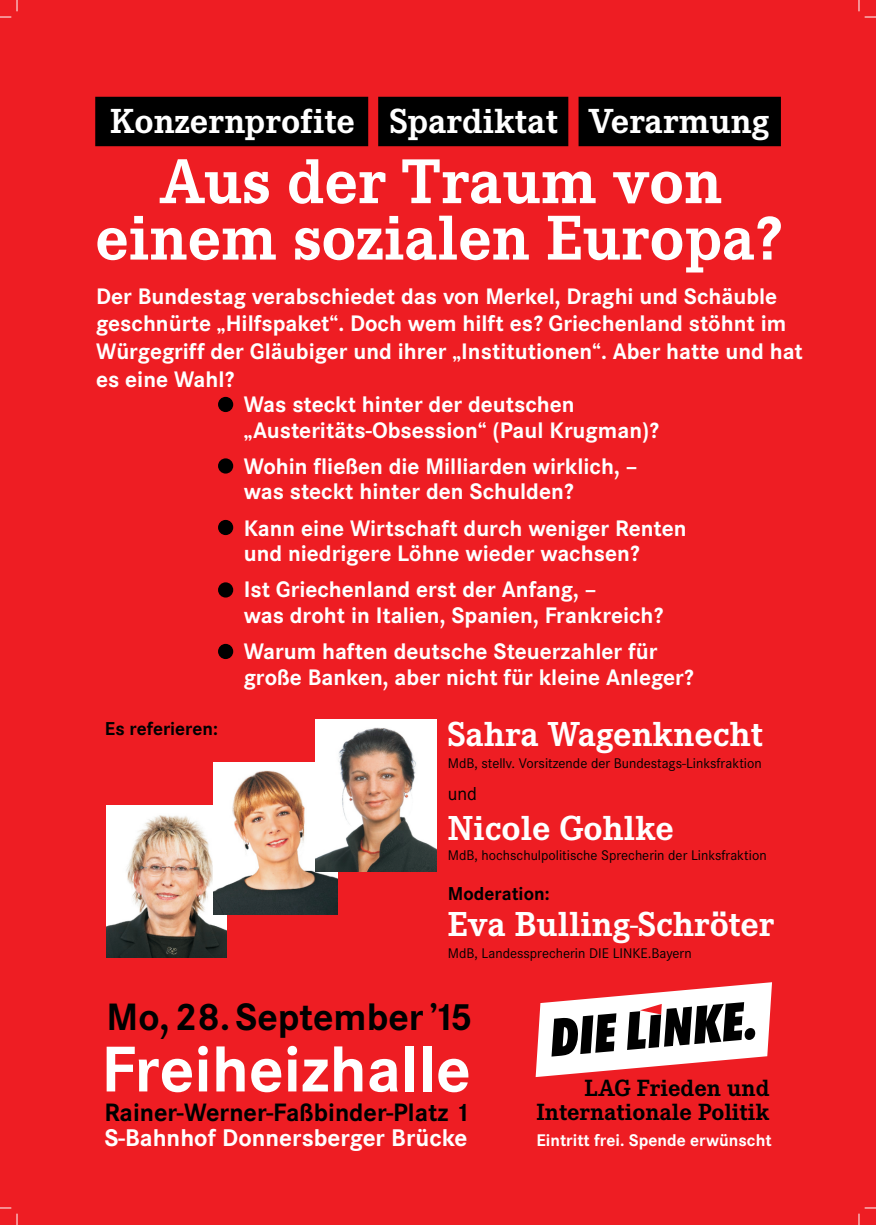
<style>
.page{position:relative;width:876px;height:1225px;background:#ee1d23}
.page>*{position:absolute;margin:0;border:0;box-sizing:border-box;transform-origin:0 0}
.t1{font:700 67px "Corporate S";color:#fff}
.t2{font:700 65.6px/56.4px "Corporate E";color:#fff;text-align:center}
.t3{font:700 39.6px "Corporate S";color:#000}
.t4{font:700 36.2px "Corporate E";color:#fff}
.t5{font:700 36px "Corporate E";color:#fff}
.t6{font:700 26.2px "Corporate S";color:#000}
.t7{font:700 25px "Corporate S";color:#fff}
.t8{font:700 24.4px/23.8px "Corporate E";color:#000;text-align:right}
.t9{font:700 23.4px/25.6px "Corporate S";color:#fff}
.t10{font:700 19.4px "Corporate S";color:#000}
.t11{font:19.4px "Corporate S";color:#000}
.t12{font:700 17.6px "Corporate S";color:#fff}
.t13{font:14.6px "Corporate S";color:#000}
</style>
<div class="page">
<svg style="left:536px;top:982px;width:236px;height:95px"></svg>
<div style="left:95px;top:97px;width:273px;height:49px;background:#000"></div>
<div style="left:378px;top:97px;width:190px;height:49px;background:#000"></div>
<div style="left:579px;top:97px;width:202px;height:49px;background:#000"></div>
<div style="left:218px;top:397px;width:15px;height:15px;background:#000;border-radius:50%"></div>
<div style="left:218px;top:458px;width:15px;height:15px;background:#000;border-radius:50%"></div>
<div style="left:218px;top:520px;width:15px;height:15px;background:#000;border-radius:50%"></div>
<div style="left:218px;top:582px;width:15px;height:15px;background:#000;border-radius:50%"></div>
<div style="left:218px;top:644px;width:15px;height:15px;background:#000;border-radius:50%"></div>
<img style="left:106px;top:805px;width:121px;height:152px">
<img style="left:214px;top:762px;width:124px;height:152px">
<img style="left:316px;top:720px;width:121px;height:152px">
<svg style="left:859px;top:1207px;width:17px;height:18px"></svg>
<svg style="left:17px;top:1213px;width:1px;height:12px"></svg>
<h3 class="t4" style="left:110px;top:106px;width:661px">Konzernprofite Spardiktat Verarmung</h3>
<h2 class="t2" style="left:95px;top:158px;width:689px">Aus der Traum von einem sozialen Europa?</h2>
<p class="t9" style="left:96px;top:285px;width:708px;line-height:27.6px">Der Bundestag verabschiedet das von Merkel, Draghi und Schäuble geschnürte „Hilfspaket“. Doch wem hilft es? Griechenland stöhnt im Würgegriff der Gläubiger und ihrer „Institutionen“. Aber hatte und hat es eine Wahl?</p>
<p class="t9" style="left:244px;top:394px;width:417px">Was steckt hinter der deutschen „Austeritäts-Obsession“ (Paul Krugman)?</p>
<p class="t9" style="left:244px;top:456px;width:395px">Wohin fließen die Milliarden wirklich, – was steckt hinter den Schulden?</p>
<p class="t9" style="left:244px;top:517px;width:444px">Kann eine Wirtschaft durch weniger Renten und niedrigere Löhne wieder wachsen?</p>
<p class="t9" style="left:244px;top:579px;width:421px">Ist Griechenland erst der Anfang, –<br>was droht in Italien, Spanien, Frankreich?</p>
<p class="t9" style="left:244px;top:641px;width:451px">Warum haften deutsche Steuerzahler für große Banken, aber nicht für kleine Anleger?</p>
<p class="t10" style="left:105px;top:721px;width:115px">Es referieren:</p>
<h3 class="t5" style="left:448px;top:718px;width:317px">Sahra Wagenknecht</h3>
<p class="t13" style="left:448px;top:757px;width:315px">MdB, stellv. Vorsitzende der Bundestags-Linksfraktion</p>
<p class="t11" style="left:448px;top:786px;width:31px">und</p>
<h3 class="t5" style="left:448px;top:813px;width:228px">Nicole Gohlke</h3>
<p class="t13" style="left:448px;top:849px;width:320px">MdB, hochschulpolitische Sprecherin der Linksfraktion</p>
<p class="t10" style="left:448px;top:885px;width:103px">Moderation:</p>
<h3 class="t5" style="left:448px;top:908px;width:328px">Eva Bulling-Schröter</h3>
<p class="t13" style="left:448px;top:946px;width:245px">MdB, Landessprecherin DIE LINKE.Bayern</p>
<h3 class="t3" style="left:430px;top:979px;width:10px">‚</h3>
<h3 class="t3" style="left:107px;top:1001px;width:368px">Mo, 28. September 15</h3>
<h1 class="t1" style="left:101px;top:1043px;width:371px">Freiheizhalle</h1>
<p class="t6" style="left:104px;top:1102px;width:367px">Rainer-Werner-Faßbinder-Platz 1</p>
<p class="t7" style="left:104px;top:1127px;width:365px">S-Bahnhof Donnersberger Brücke</p>
<p class="t12" style="left:536px;top:1133px;width:237px">Eintritt frei. Spende erwünscht</p>
<p class="t8" style="left:536px;top:1078px;width:235px">LAG Frieden und<br>Internationale Politik</p>
</div>
